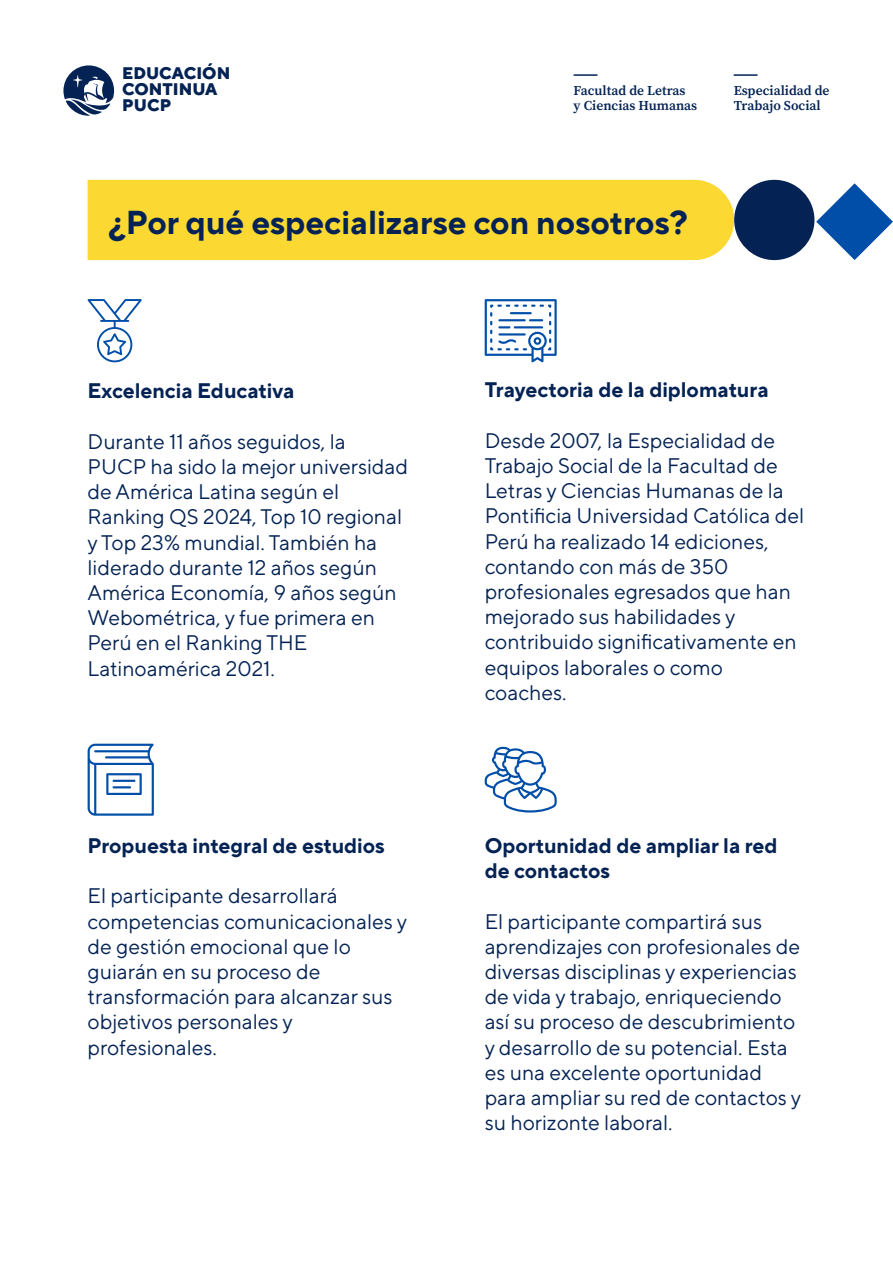
<style>
.page{position:relative;width:893px;height:1263px;background:#fff}
.page>*{position:absolute;margin:0;border:0;box-sizing:border-box;transform-origin:0 0}
.t1{font:700 33px "TT Norms Pro";color:#042354}
.t2{font:21px/25.2px "TT Norms Pro";color:#042354}
.t3{font:700 21px/25.2px "TT Norms Pro";color:#042354}
.t4{font:800 16.8px/15.9px "TT Norms Pro";color:#042354}
.t5{font:600 13.5px/14.4px "Source Serif Pro";color:#042354}
</style>
<div class="page">
<svg style="left:63px;top:65px;width:51px;height:51px"></svg>
<hr style="left:574px;top:74px;width:23px;height:2px;background:#042354">
<hr style="left:734px;top:74px;width:23px;height:2px;background:#042354">
<div style="left:88px;top:180px;width:646px;height:80px;background:#fbd832"></div>
<svg style="left:88px;top:299px;width:54px;height:63px"></svg>
<svg style="left:485px;top:299px;width:72px;height:63px"></svg>
<svg style="left:88px;top:744px;width:66px;height:72px"></svg>
<svg style="left:485px;top:747px;width:72px;height:65px"></svg>
<div style="left:734px;top:180px;width:80px;height:80px;background:#042354;border-radius:40px"></div>
<svg style="left:816px;top:183px;width:77px;height:77px"></svg>
<p class="t4" style="left:122px;top:64px;width:110px">EDUCACIÓN<br>CONTINUA<br>PUCP</p>
<p class="t5" style="left:574px;top:83px;width:125px">Facultad de Letras<br>y Ciencias Humanas</p>
<p class="t5" style="left:734px;top:83px;width:97px">Especialidad de<br>Trabajo Social</p>
<h1 class="t1" style="left:109px;top:198px;width:581px">¿Por qué especializarse con nosotros?</h1>
<p class="t3" style="left:88px;top:377px;width:208px">Excelencia Educativa</p>
<p class="t2" style="left:88px;top:427px;width:322px">Durante 11 años seguidos, la<br>PUCP ha sido la mejor universidad de América Latina según el<br>Ranking QS 2024, Top 10 regional y Top 23% mundial. También ha liderado durante 12 años según<br>América Economía, 9 años según<br>Webométrica, y fue primera en<br>Perú en el Ranking THE<br>Latinoamérica 2021.</p>
<p class="t3" style="left:88px;top:831px;width:299px">Propuesta integral de estudios</p>
<p class="t2" style="left:88px;top:882px;width:321px">El participante desarrollará competencias comunicacionales y de gestión emocional que lo guiarán en su proceso de transformación para alcanzar sus objetivos personales y profesionales.</p>
<p class="t3" style="left:485px;top:376px;width:286px">Trayectoria de la diplomatura</p>
<p class="t2" style="left:485px;top:426px;width:321px">Desde 2007, la Especialidad de<br>Trabajo Social de la Facultad de<br>Letras y Ciencias Humanas de la<br>Pontificia Universidad Católica del<br>Perú ha realizado 14 ediciones, contando con más de 350 profesionales egresados que han mejorado sus habilidades y contribuido significativamente en equipos laborales o como coaches.</p>
<p class="t3" style="left:485px;top:831px;width:294px">Oportunidad de ampliar la red de contactos</p>
<p class="t2" style="left:485px;top:907px;width:318px">El participante compartirá sus aprendizajes con profesionales de diversas disciplinas y experiencias de vida y trabajo, enriqueciendo así su proceso de descubrimiento y desarrollo de su potencial. Esta es una excelente oportunidad para ampliar su red de contactos y su horizonte laboral.</p>
</div>
